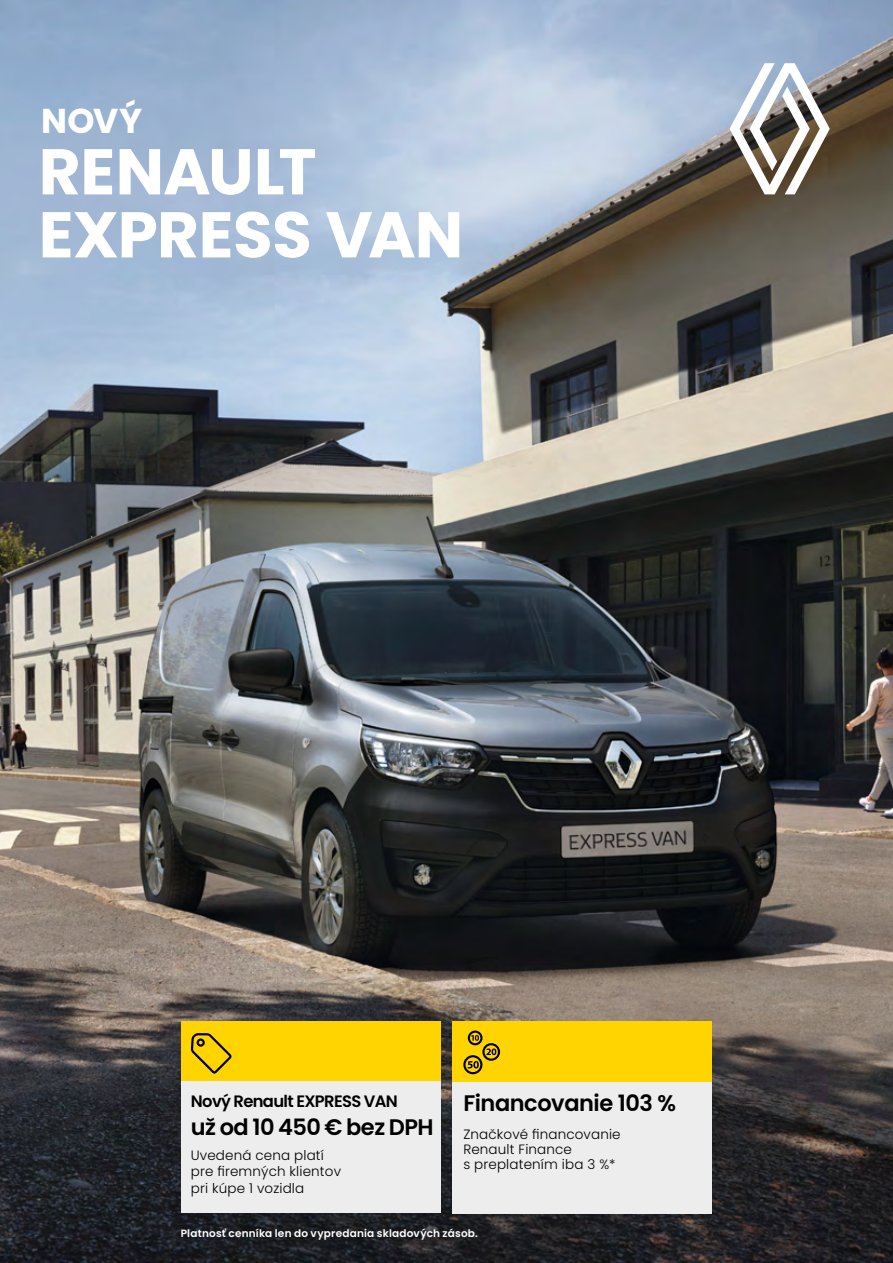
<style>
.page{position:relative;width:893px;height:1263px;background:#fff}
.page>*{position:absolute;margin:0;border:0;box-sizing:border-box;transform-origin:0 0}
.t1{font:700 64.5px/63px "Poppins";letter-spacing:-.015em;color:#fff}
.t2{font:700 34.5px "Poppins";color:#fff}
.t3{font:600 22.5px "Poppins";letter-spacing:-.02em;color:#000}
.t4{font:600 16.5px "Poppins";letter-spacing:-.04em;color:#000}
.t5{font:300 13.5px/16.5px "Poppins";letter-spacing:.01em;color:#000}
.t6{font:600 10.5px "Poppins";letter-spacing:.02em;color:#fff}
</style>
<div class="page">
<img style="left:0;top:0;width:893px;height:1263px">
<div style="left:181px;top:1067px;width:259px;height:146px;background:#ededed"></div>
<div style="left:181px;top:1021px;width:259px;height:60px;background:#ffd400"></div>
<svg style="left:191px;top:1033px;width:41px;height:40px"></svg>
<div style="left:453px;top:1071px;width:259px;height:143px;background:#ededed"></div>
<div style="left:453px;top:1021px;width:259px;height:61px;background:#ffd400"></div>
<svg style="left:463px;top:1030px;width:37px;height:44px"></svg>
<svg style="left:730px;top:63px;width:100px;height:131px"></svg>
<h2 class="t2" style="left:41px;top:101px;width:103px">NOVÝ</h2>
<h1 class="t1" style="left:39px;top:141px;width:426px">RENAULT<br>EXPRESS VAN</h1>
<p class="t4" style="left:191px;top:1091px;width:209px">Nový Renault EXPRESS VAN</p>
<h3 class="t3" style="left:191px;top:1114px;width:244px">už od 10 450 € bez DPH</h3>
<p class="t5" style="left:191px;top:1147px;width:152px">Uvedená cena platí pre firemných klientov pri kúpe 1 vozidla</p>
<h3 class="t3" style="left:463px;top:1090px;width:214px">Financovanie 103 %</h3>
<p class="t5" style="left:463px;top:1127px;width:159px;line-height:15px">Značkové financovanie<br>Renault Finance<br>s preplatením iba 3 %*</p>
<p class="t6" style="left:181px;top:1227px;width:299px">Platnosť cenníka len do vypredania skladových zásob.</p>
</div>
